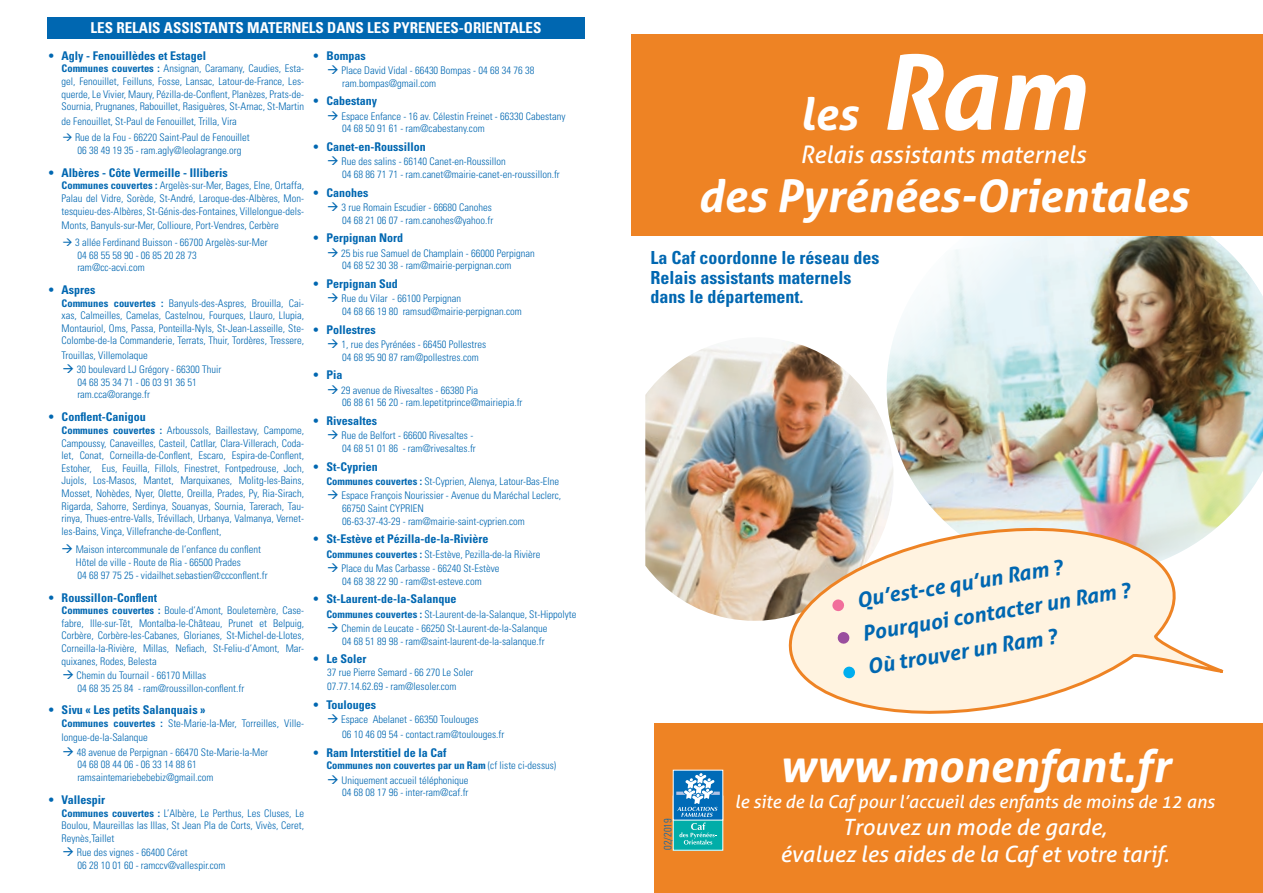
<style>
.page{position:relative;width:1263px;height:893px;background:#fff}
.page>*{position:absolute;margin:0;border:0;box-sizing:border-box;transform-origin:0 0}
.t1{font:italic 700 103.5px "Aller";color:#fff}
.t2{font:italic 700 45px "Aller";color:#fff}
.t3{font:italic 24px "Aller";color:#fff}
.t4{font:italic 22.5px/27px "Aller";color:#fff;text-align:center}
.t5{font:italic 700 21px/33.8px "Aller";color:#0067b1}
.t6{font:700 condensed 18px/19.5px "Univers LT Std";color:#0067b1}
.t7{font:italic 18px "Aller";color:#fff}
.t8{font:700 condensed 15px "Univers LT Std";color:#fff}
.t9{font:700 condensed 12px "Univers LT Std";color:#0067b1}
.t10{font:300 condensed 10.5px/12.6px "Univers LT Std";color:#0067b1}
.t11{font:700 condensed 10.5px "Univers LT Std";color:#0067b1}
.s1{font-weight:700}
.s2{font-weight:300}
</style>
<div class="page">
<div style="left:655px;top:724px;width:608px;height:169px;background:#ee8324"></div>
<img style="left:900px;top:236px;width:363px;height:282px">
<div style="left:631px;top:34px;width:632px;height:202px;background:#ee8324"></div>
<div style="left:673px;top:796px;width:50px;height:54px;background:#00ada8"></div>
<div style="left:673px;top:770px;width:50px;height:50px;background:#006bb7"></div>
<svg style="left:676px;top:773px;width:44px;height:71px"></svg>
<img style="left:645px;top:329px;width:261px;height:292px">
<div style="left:47px;top:17px;width:538px;height:21px;background:#0067b1"></div>
<svg style="left:783px;top:518px;width:444px;height:206px"></svg>
<svg style="left:832px;top:599px;width:12px;height:12px"></svg>
<svg style="left:837px;top:632px;width:13px;height:12px"></svg>
<svg style="left:843px;top:666px;width:12px;height:13px"></svg>
<h3 class="t8" style="left:91px;top:19px;width:452px">LES RELAIS ASSISTANTS MATERNELS DANS LES PYRENEES-ORIENTALES</h3>
<p class="t9" style="left:49px;top:48px;width:159px">• Agly - Fenouillèdes et Estagel</p>
<p class="t10" style="left:62px;top:62px;width:244px;text-align:justify"><span class="s1">Communes couvertes :</span> Ansignan, Caramany, Caudies, Esta&shy;gel, Fenouillet, Feilluns, Fosse, Lansac, Latour-de-France, Les&shy;querde, Le Vivier, Maury, Pézilla-de-Conflent, Planèzes, Prats-de-Sournia, Prugnanes, Rabouillet, Rasiguères, St-Arnac, St-Martin</p>
<p class="t10" style="left:62px;top:115px;width:177px">de Fenouillet, St-Paul de Fenouillet, Trilla, Vira</p>
<p class="t10" style="left:77px;top:131px;width:174px;text-indent:-15px">→ Rue de la Fou - 66220 Saint-Paul de Fenouillet<br>06 38 49 19 35 - ram.agly@leolagrange.org</p>
<p class="t9" style="left:49px;top:165px;width:180px">• Albères - Côte Vermeille - Illiberis</p>
<p class="t10" style="left:62px;top:179px;width:244px;text-align:justify"><span class="s1">Communes couvertes :</span> Argelès-sur-Mer, Bages, Elne, Ortaffa, Palau del Vidre, Sorède, St-André, Laroque-des-Albères, Mon&shy;tesquieu-des-Albères, St-Génis-des-Fontaines, Villelongue-dels-</p>
<p class="t10" style="left:62px;top:219px;width:219px">Monts, Banyuls-sur-Mer, Collioure, Port-Vendres, Cerbère</p>
<p class="t10" style="left:77px;top:236px;width:192px;text-indent:-15px">→ 3 allée Ferdinand Buisson - 66700 Argelès-sur-Mer<br>04 68 55 58 90 - 06 85 20 28 73<br>ram@cc-acvi.com</p>
<p class="t9" style="left:49px;top:282px;width:48px">• Aspres</p>
<p class="t10" style="left:62px;top:297px;width:244px;text-align:justify"><span class="s1">Communes couvertes :</span> Banyuls-des-Aspres, Brouilla, Cai&shy;xas, Calmeilles, Camelas, Castelnou, Fourques, Llauro, Llupia, Montauriol, Oms, Passa, Ponteilla-Nyls, St-Jean-Lasseille, Ste-Colombe-de-la Commanderie, Terrats, Thuir, Tordères, Tressere,</p>
<p class="t10" style="left:62px;top:349px;width:88px">Trouillas, Villemolaque</p>
<p class="t10" style="left:77px;top:363px;width:145px;text-indent:-15px">→ 30 boulevard LJ Grégory - 66300 Thuir<br>04 68 35 34 71 - 06 03 91 36 51 ram.cca@orange.fr</p>
<p class="t9" style="left:49px;top:410px;width:98px">• Conflent-Canigou</p>
<p class="t10" style="left:62px;top:424px;width:244px;text-align:justify"><span class="s1">Communes couvertes :</span> Arboussols, Baillestavy, Campome, Campoussy, Canaveilles, Casteil, Catllar, Clara-Villerach, Coda&shy;let, Conat, Corneilla-de-Conflent, Escaro, Espira-de-Conflent, Estoher, Eus, Feuilla, Fillols, Finestret, Fontpedrouse, Joch, Jujols, Los-Masos, Mantet, Marquixanes, Molitg-les-Bains, Mosset, Nohèdes, Nyer, Olette, Oreilla, Prades, Py, Ria-Sirach, Rigarda, Sahorre, Serdinya, Souanyas, Sournia, Tarerach, Tau&shy;rinya, Thues-entre-Valls, Trévillach, Urbanya, Valmanya, Vernet&shy;les-Bains, Vinça, Villefranche-de-Conflent,</p>
<p class="t10" style="left:76px;top:543px;width:193px;text-indent:-14px">→ Maison intercommunale de l’enfance du conflent<br>Hôtel de ville - Route de Ria - 66500 Prades<br>04 68 97 75 25 - vidailhet.sebastien@ccconflent.fr</p>
<p class="t9" style="left:49px;top:590px;width:110px">• Roussillon-Conflent</p>
<p class="t10" style="left:62px;top:604px;width:244px;text-align:justify"><span class="s1">Communes couvertes :</span> Boule-d’Amont, Bouleternère, Case&shy;fabre, Ille-sur-Têt, Montalba-le-Château, Prunet et Belpuig, Corbère, Corbère-les-Cabanes, Glorianes, St-Michel-de-Llotes, Corneilla-la-Rivière, Millas, Nefiach, St-Feliu-d’Amont, Mar&shy;quixanes, Rodes, Belesta</p>
<p class="t10" style="left:77px;top:669px;width:168px;text-indent:-15px">→ Chemin du Tournail - 66170 Millas<br>04 68 35 25 84 - ram@roussillon-conflent.fr</p>
<p class="t9" style="left:49px;top:703px;width:158px">• Sivu « Les petits Salanquais »</p>
<p class="t10" style="left:62px;top:716px;width:244px;line-height:14.4px"><span class="s1">Communes couvertes :</span> Ste-Marie-la-Mer, Torreilles, Ville&shy;longue-de-la-Salanque</p>
<p class="t10" style="left:77px;top:746px;width:192px;text-indent:-15px">→ 48 avenue de Perpignan - 66470 Ste-Marie-la-Mer<br>04 68 08 44 06 - 06 33 14 88 61 ramsaintemariebebebiz@gmail.com</p>
<p class="t9" style="left:49px;top:792px;width:58px">• Vallespir</p>
<p class="t10" style="left:62px;top:807px;width:244px;text-align:justify"><span class="s1">Communes couvertes :</span> L’Albère, Le Perthus, Les Cluses, Le Boulou, Maureillas las Illas, St Jean Pla de Corts, Vivès, Ceret, Reynès,Taillet</p>
<p class="t10" style="left:77px;top:846px;width:150px;text-indent:-15px">→ Rue des vignes - 66400 Céret<br>06 28 10 01 60 - ramccv@vallespir.com</p>
<p class="t9" style="left:314px;top:48px;width:54px">• Bompas</p>
<p class="t10" style="left:342px;top:64px;width:194px;text-indent:-15px">→ Place David Vidal - 66430 Bompas - 04 68 34 76 38 ram.bompas@gmail.com</p>
<p class="t9" style="left:314px;top:94px;width:65px">• Cabestany</p>
<p class="t10" style="left:342px;top:110px;width:225px;text-indent:-15px">→ Espace Enfance - 16 av. Célestin Freinet - 66330 Cabestany<br>04 68 50 91 61 - ram@cabestany.com</p>
<p class="t9" style="left:314px;top:139px;width:114px">• Canet-en-Roussillon</p>
<p class="t10" style="left:342px;top:155px;width:219px;text-indent:-15px">→ Rue des salins - 66140 Canet-en-Roussillon<br>04 68 86 71 71 - ram.canet@mairie-canet-en-roussillon.fr</p>
<p class="t9" style="left:314px;top:185px;width:56px">• Canohes</p>
<p class="t10" style="left:327px;top:201px;width:168px;text-align:right">→ 3 rue Romain Escudier - 66680 Canohes<br>04 68 21 06 07 - ram.canohes@yahoo.fr</p>
<p class="t9" style="left:314px;top:231px;width:91px">• Perpignan Nord</p>
<p class="t10" style="left:342px;top:247px;width:194px;text-indent:-15px">→ 25 bis rue Samuel de Champlain - 66000 Perpignan<br>04 68 52 30 38 - ram@mairie-perpignan.com</p>
<p class="t9" style="left:314px;top:276px;width:86px">• Perpignan Sud</p>
<p class="t10" style="left:342px;top:292px;width:181px;text-indent:-15px">→ Rue du Vilar - 66100 Perpignan<br>04 68 66 19 80 ramsud@mairie-perpignan.com</p>
<p class="t9" style="left:314px;top:322px;width:64px">• Pollestres</p>
<p class="t10" style="left:342px;top:338px;width:145px;text-indent:-15px">→ 1, rue des Pyrénées - 66450 Pollestres<br>04 68 95 90 87 ram@pollestres.com</p>
<p class="t9" style="left:314px;top:368px;width:30px">• Pia</p>
<p class="t10" style="left:342px;top:384px;width:182px;text-indent:-15px">→ 29 avenue de Rivesaltes - 66380 Pia<br>06 88 61 56 20 - ram.lepetitprince@mairiepia.fr</p>
<p class="t9" style="left:314px;top:413px;width:65px">• Rivesaltes</p>
<p class="t10" style="left:327px;top:429px;width:150px;text-align:right">→ Rue de Belfort - 66600 Rivesaltes -<br>04 68 51 01 86 - ram@rivesaltes.fr</p>
<p class="t9" style="left:314px;top:459px;width:66px">• St-Cyprien</p>
<p class="t10" style="left:326px;top:475px;width:234px"><span class="s1">Communes couvertes :</span> St-Cyprien, Alenya, Latour-Bas-Elne</p>
<p class="t10" style="left:342px;top:489px;width:221px;text-indent:-15px">→ Espace François Nourissier - Avenue du Maréchal Leclerc,<br>66750 Saint CYPRIEN<br>06-63-37-43-29 - ram@mairie-saint-cyprien.com</p>
<p class="t9" style="left:314px;top:532px;width:176px">• St-Estève et Pézilla-de-la-Rivière</p>
<p class="t10" style="left:326px;top:548px;width:216px"><span class="s1">Communes couvertes :</span> St-Estève, Pezilla-de-la Rivière</p>
<p class="t10" style="left:327px;top:562px;width:174px;text-align:center">→ Place du Mas Carbasse - 66240 St-Estève<br>04 68 38 22 90 - ram@st-esteve.com</p>
<p class="t9" style="left:314px;top:592px;width:144px">• St-Laurent-de-la-Salanque</p>
<p class="t10" style="left:326px;top:608px;width:252px"><span class="s1">Communes couvertes :</span> St-Laurent-de-la-Salanque, St-Hippolyte</p>
<p class="t10" style="left:327px;top:622px;width:222px;text-align:right">→ Chemin de Leucate - 66250 St-Laurent-de-la-Salanque<br>04 68 51 89 98 - ram@saint-laurent-de-la-salanque.fr</p>
<p class="t9" style="left:314px;top:652px;width:54px">• Le Soler</p>
<p class="t10" style="left:327px;top:665px;width:148px;line-height:14.4px">37 rue Pierre Semard - 66 270 Le Soler<br>07.77.14.62.69 - ram@lesoler.com</p>
<p class="t9" style="left:314px;top:697px;width:64px">• Toulouges</p>
<p class="t10" style="left:342px;top:712px;width:164px;line-height:14.4px;text-indent:-15px">→ Espace Abelanet - 66350 Toulouges<br>06 10 46 09 54 - contact.ram@toulouges.fr</p>
<p class="t9" style="left:314px;top:745px;width:134px">• Ram Interstitiel de la Caf</p>
<p class="t11" style="left:326px;top:759px;width:231px">Communes non couvertes par un Ram <span class="s2">(cf liste ci-dessus)</span></p>
<p class="t10" style="left:327px;top:773px;width:143px;text-align:right">→ Uniquement accueil téléphonique<br>04 68 08 17 96 - inter-ram@caf.fr</p>
<h1 class="t1" style="left:879px;top:28px;width:209px">Ram</h1>
<h2 class="t2" style="left:800px;top:85px;width:59px">les</h2>
<h3 class="t3" style="left:800px;top:140px;width:287px">Relais assistants maternels</h3>
<h2 class="t2" style="left:698px;top:168px;width:492px">des Pyrénées-Orientales</h2>
<h3 class="t6" style="left:651px;top:248px;width:230px">La Caf coordonne le réseau des<br>Relais assistants maternels dans le département.</h3>
<p class="t10" style="left:661px;top:850px;width:33px;rotate:-90deg">02/2019</p>
<h3 class="t5" style="left:854px;top:583px;width:273px;rotate:-9deg">Qu’est-ce qu’un Ram ?<br>Pourquoi contacter un Ram ?<br>Où trouver un Ram ?</h3>
<h2 class="t2" style="left:779px;top:738px;width:392px">www.monenfant.fr</h2>
<h3 class="t7" style="left:735px;top:791px;width:481px">le site de la Caf pour l’accueil des enfants de moins de 12 ans</h3>
<h3 class="t4" style="left:780px;top:814px;width:391px">Trouvez un mode de garde,<br>évaluez les aides de la Caf et votre tarif.</h3>
</div>
